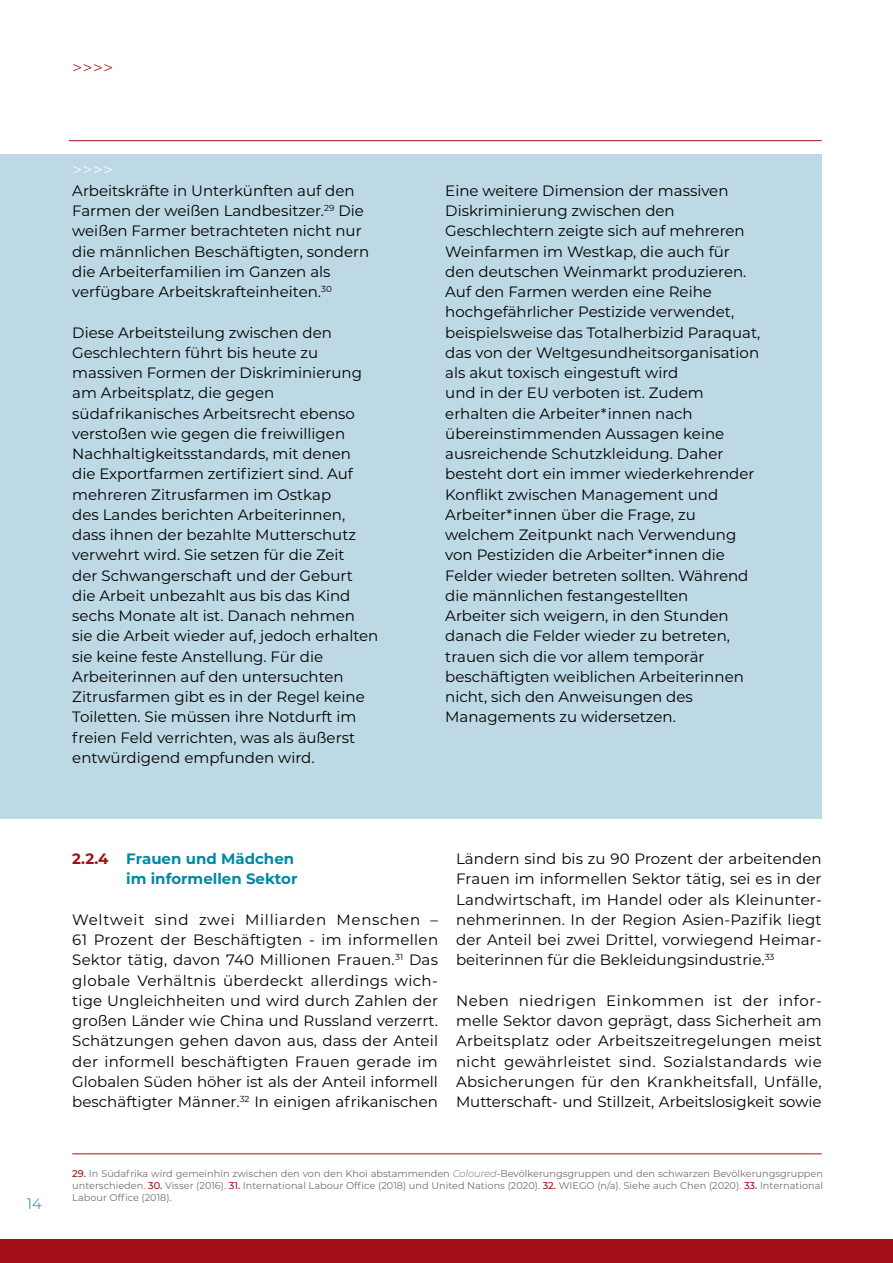
<style>
.page{position:relative;width:893px;height:1263px;background:#fff}
.page>*{position:absolute;margin:0;border:0;box-sizing:border-box;transform-origin:0 0}
.t1{font:300 18px "Montserrat";color:#a30f17}
.t2{font:300 18px "Montserrat";color:#fff}
.t3{font:15px/20.2px "Montserrat";color:#000}
.t4{font:700 15px/20.2px "Montserrat";color:#0088a5;text-align:right}
.t5{font:300 15px "Montserrat";color:#0088a5}
.t6{font:9.75px/12px "Montserrat";color:#6f6f6e;text-align:justify}
.s1{color:#a30f17}
.s2{font-weight:500;color:#a30f17}
.s3{font-weight:300;font-style:italic}
</style>
<div class="page">
<div style="left:0;top:1239px;width:893px;height:24px;background:#a30f17"></div>
<hr style="left:72px;top:1153px;width:750px;height:1px;background:#a30f17">
<hr style="left:69px;top:140px;width:753px;height:1px;background:#a30f17">
<div style="left:0;top:154px;width:822px;height:665px;background:#bdd9e5"></div>
<p class="t1" style="left:72px;top:61px;width:42px">&gt;&gt;&gt;&gt;</p>
<p class="t2" style="left:72px;top:162px;width:42px">&gt;&gt;&gt;&gt;</p>
<p class="t3" style="left:72px;top:181px;width:298px">Arbeitskräfte in Unterkünften auf den Farmen der weißen Landbesitzer.<sup>29</sup> Die weißen Farmer betrachteten nicht nur die männlichen Beschäftigten, sondern die Arbeiterfamilien im Ganzen als verfügbare Arbeitskrafteinheiten.<sup>30</sup></p>
<p class="t3" style="left:72px;top:322px;width:308px">Diese Arbeitsteilung zwischen den Geschlechtern führt bis heute zu massiven Formen der Diskriminierung am Arbeitsplatz, die gegen südafrikanisches Arbeitsrecht ebenso verstoßen wie gegen die freiwilligen Nachhaltigkeitsstandards, mit denen<br>die Exportfarmen zertifiziert sind. Auf mehreren Zitrusfarmen im Ostkap<br>des Landes berichten Arbeiterinnen, dass ihnen der bezahlte Mutterschutz verwehrt wird. Sie setzen für die Zeit<br>der Schwangerschaft und der Geburt die Arbeit unbezahlt aus bis das Kind sechs Monate alt ist. Danach nehmen sie die Arbeit wieder auf, jedoch erhalten sie keine feste Anstellung. Für die Arbeiterinnen auf den untersuchten Zitrusfarmen gibt es in der Regel keine Toiletten. Sie müssen ihre Notdurft im freien Feld verrichten, was als äußerst entwürdigend empfunden wird.</p>
<p class="t3" style="left:445px;top:181px;width:317px">Eine weitere Dimension der massiven Diskriminierung zwischen den Geschlechtern zeigte sich auf mehreren Weinfarmen im Westkap, die auch für den deutschen Weinmarkt produzieren.<br>Auf den Farmen werden eine Reihe hochgefährlicher Pestizide verwendet, beispielsweise das Totalherbizid Paraquat, das von der Weltgesundheitsorganisation als akut toxisch eingestuft wird<br>und in der EU verboten ist. Zudem erhalten die Arbeiter*innen nach übereinstimmenden Aussagen keine ausreichende Schutzkleidung. Daher besteht dort ein immer wiederkehrender Konflikt zwischen Management und Arbeiter*innen über die Frage, zu welchem Zeitpunkt nach Verwendung von Pestiziden die Arbeiter*innen die Felder wieder betreten sollten. Während die männlichen festangestellten<br>Arbeiter sich weigern, in den Stunden danach die Felder wieder zu betreten, trauen sich die vor allem temporär beschäftigten weiblichen Arbeiterinnen nicht, sich den Anweisungen des Managements zu widersetzen.</p>
<p class="t5" style="left:27px;top:1198px;width:17px">14</p>
<p class="t4" style="left:72px;top:849px;width:227px"><span class="s1">2.2.4</span> Frauen und Mädchen im informellen Sektor</p>
<p class="t3" style="left:72px;top:910px;width:367px;text-align:justify">Weltweit sind zwei Milliarden Menschen – 61 Prozent der Beschäftigten - im informellen Sektor tätig, davon 740 Millionen Frauen.<sup>31</sup> Das globale Verhältnis überdeckt allerdings wich&shy;tige Ungleichheiten und wird durch Zahlen der großen Länder wie China und Russland verzerrt.<br>Schätzungen gehen davon aus, dass der Anteil der informell beschäftigten Frauen gerade im Globalen Süden höher ist als der Anteil informell beschäftigter Männer.<sup>32</sup> In einigen afrikanischen</p>
<p class="t3" style="left:456px;top:849px;width:367px;text-align:justify">Ländern sind bis zu 90 Prozent der arbeitenden Frauen im informellen Sektor tätig, sei es in der Landwirtschaft, im Handel oder als Kleinunter&shy;nehmerinnen. In der Region Asien-Pazifik liegt der Anteil bei zwei Drittel, vorwiegend Heimar&shy;beiterinnen für die Bekleidungsindustrie.<sup>33</sup></p>
<p class="t3" style="left:456px;top:991px;width:367px;text-align:justify">Neben niedrigen Einkommen ist der infor&shy;melle Sektor davon geprägt, dass Sicherheit am Arbeitsplatz oder Arbeitszeitregelungen meist nicht gewährleistet sind. Sozialstandards wie Absicherungen für den Krankheitsfall, Unfälle, Mutterschaft- und Stillzeit, Arbeitslosigkeit sowie</p>
<p class="t6" style="left:72px;top:1168px;width:752px"><span class="s2">29.</span> In Südafrika wird gemeinhin zwischen den von den Khoi abstammenden <span class="s3">Coloured</span>-Bevölkerungsgruppen und den schwarzen Bevölkerungsgruppen unterschieden. <span class="s2">30.</span> Visser (2016). <span class="s2">31.</span> International Labour Office (2018) und United Nations (2020). <span class="s2">32.</span> WIEGO (n/a). Siehe auch Chen (2020). <span class="s2">33.</span> International Labour Office (2018).</p>
</div>
